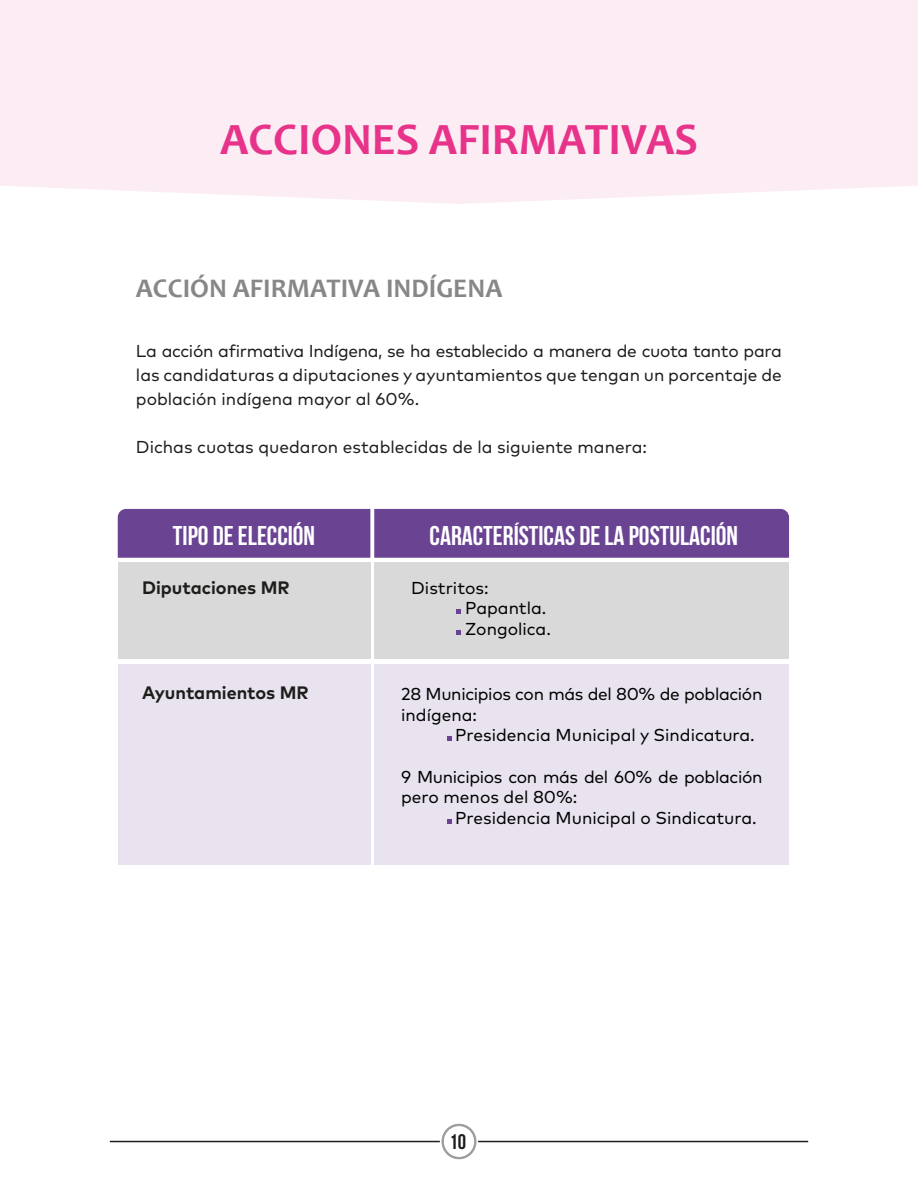
<style>
.page{position:relative;width:918px;height:1188px;background:#fff}
.page>*{position:absolute;margin:0;border:0;box-sizing:border-box;transform-origin:0 0}
.t1{font:700 45px "Candara";color:#e7348a}
.t2{font:700 27px "Bebas Neue";color:#fff}
.t3{font:700 27px "Candara";color:#878787}
.t4{font:700 21px "Bebas Neue";color:#1d1d1b}
.t5{font:700 18px "Mark Pro";color:#1d1d1b}
.t6{font:17.25px/24px "Mark Pro";color:#1d1d1b;text-align:justify}
.t7{font:17.25px/20.7px "Mark Pro";color:#000}
.t8{font:17.25px/20.7px "Mark Pro";letter-spacing:-.02em;color:#000}
</style>
<div class="page">
<div style="left:0;top:0;width:918px;height:204px;background:#fcedf4"></div>
<div style="left:374px;top:664px;width:415px;height:201px;background:#e8e3ee"></div>
<div style="left:118px;top:664px;width:252px;height:201px;background:#e8e3ee"></div>
<div style="left:118px;top:509px;width:671px;height:49px;background:#6a4493"></div>
<div style="left:118px;top:562px;width:252px;height:97px;background:#d9d9d9"></div>
<div style="left:374px;top:562px;width:415px;height:97px;background:#d9d9d9"></div>
<hr style="left:110px;top:1141px;width:698px;height:1px;background:#1d1d1b">
<svg style="left:441px;top:1124px;width:36px;height:36px"></svg>
<svg style="left:456px;top:610px;width:4px;height:4px"></svg>
<svg style="left:448px;top:736px;width:4px;height:4px"></svg>
<svg style="left:448px;top:819px;width:4px;height:5px"></svg>
<svg style="left:456px;top:630px;width:4px;height:5px"></svg>
<h1 class="t1" style="left:220px;top:113px;width:479px">ACCIONES AFIRMATIVAS</h1>
<h2 class="t3" style="left:136px;top:272px;width:368px">ACCIÓN AFIRMATIVA INDÍGENA</h2>
<p class="t6" style="left:136px;top:337px;width:647px">La acción afirmativa Indígena, se ha establecido a manera de cuota tanto para las candidaturas a diputaciones y ayuntamientos que tengan un porcentaje de población indígena mayor al 60%.</p>
<p class="t6" style="left:136px;top:433px;width:513px">Dichas cuotas quedaron establecidas de la siguiente manera:</p>
<h2 class="t2" style="left:173px;top:521px;width:144px">TIPO DE ELECCIÓN</h2>
<h2 class="t2" style="left:430px;top:521px;width:310px">CARACTERÍSTICAS DE LA POSTULACIÓN</h2>
<p class="t5" style="left:142px;top:574px;width:149px">Diputaciones MR</p>
<p class="t7" style="left:465px;top:576px;width:87px;text-indent:-54px">Distritos:<br>Papantla.<br>Zongolica.</p>
<p class="t5" style="left:142px;top:679px;width:168px">Ayuntamientos MR</p>
<p class="t8" style="left:401px;top:682px;width:363px">28 Municipios con más del 80% de población indígena:</p>
<p class="t7" style="left:455px;top:723px;width:301px">Presidencia Municipal y Sindicatura.</p>
<p class="t8" style="left:401px;top:765px;width:363px">9 Municipios con más del 60% de población pero menos del 80%:</p>
<p class="t7" style="left:455px;top:806px;width:303px">Presidencia Municipal o Sindicatura.</p>
<p class="t4" style="left:450px;top:1130px;width:18px">10</p>
</div>
